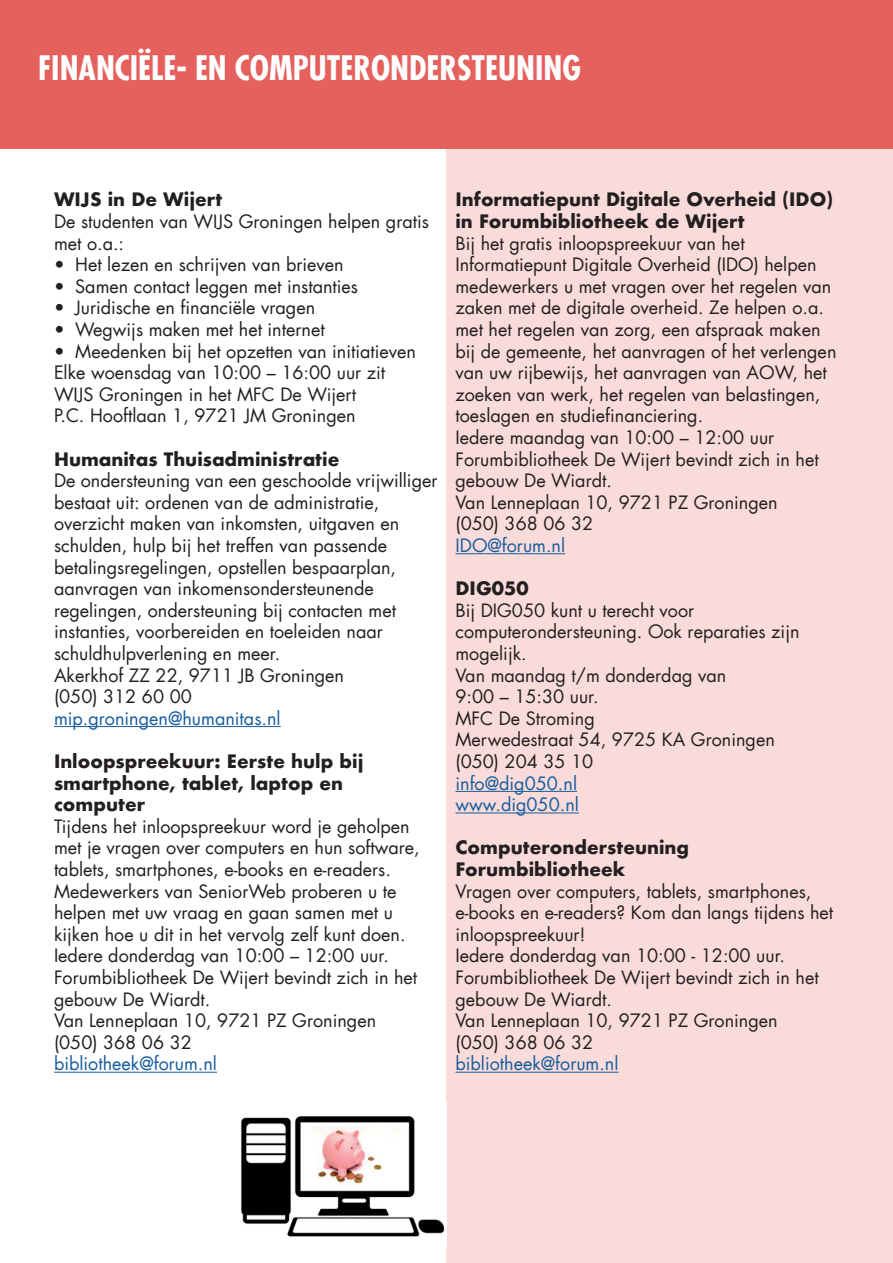
<style>
.page{position:relative;width:893px;height:1263px;background:#fff}
.page>*{position:absolute;margin:0;border:0;box-sizing:border-box;transform-origin:0 0}
.t1{font:700 condensed 33px "Futura LT";color:#fff}
.t2{font:18px/21.6px "Futura LT";color:#231f20}
.t3{font:700 18px/21.6px "Futura";color:#231f20}
.t4{font:18px "Futura LT";color:#175d9e}
</style>
<div class="page">
<div style="left:446px;top:149px;width:447px;height:1114px;background:#f9dbda"></div>
<div style="left:0;top:0;width:893px;height:149px;background:#e5615d"></div>
<hr style="left:54px;top:726px;width:227px;height:1px;background:#175d9e">
<hr style="left:54px;top:1072px;width:163px;height:1px;background:#175d9e">
<hr style="left:455px;top:553px;width:110px;height:1px;background:#175d9e">
<hr style="left:455px;top:791px;width:122px;height:1px;background:#175d9e">
<hr style="left:455px;top:812px;width:124px;height:1px;background:#175d9e">
<hr style="left:455px;top:1072px;width:163px;height:1px;background:#175d9e">
<img style="left:241px;top:1116px;width:204px;height:121px">
<img style="left:311px;top:1127px;width:90px;height:60px">
<p class="t1" style="left:38px;top:47px;width:544px">FINANCIËLE- EN COMPUTERONDERSTEUNING</p>
<p class="t3" style="left:54px;top:189px;width:170px">WIJS in De Wijert</p>
<p class="t2" style="left:54px;top:211px;width:376px">De studenten van WIJS Groningen helpen gratis met o.a.:</p>
<p class="t2" style="left:54px;top:254px;width:291px">• Het lezen en schrijven van brieven</p>
<p class="t2" style="left:54px;top:275px;width:306px">• Samen contact leggen met instanties</p>
<p class="t2" style="left:54px;top:297px;width:263px">• Juridische en financiële vragen</p>
<p class="t2" style="left:54px;top:319px;width:272px">• Wegwijs maken met het internet</p>
<p class="t2" style="left:54px;top:340px;width:364px">• Meedenken bij het opzetten van initiatieven</p>
<p class="t2" style="left:54px;top:362px;width:333px">Elke woensdag van 10:00 – 16:00 uur zit<br>WIJS Groningen in het MFC De Wijert</p>
<p class="t2" style="left:54px;top:405px;width:303px">P.C. Hooftlaan 1, 9721 JM Groningen</p>
<p class="t3" style="left:54px;top:448px;width:287px">Humanitas Thuisadministratie</p>
<p class="t2" style="left:54px;top:470px;width:385px">De ondersteuning van een geschoolde vrijwilliger bestaat uit: ordenen van de administratie, overzicht maken van inkomsten, uitgaven en schulden, hulp bij het treffen van passende betalingsregelingen, opstellen bespaarplan, aanvragen van inkomensondersteunende regelingen, ondersteuning bij contacten met instanties, voorbereiden en toeleiden naar schuldhulpverlening en meer.</p>
<p class="t2" style="left:54px;top:664px;width:292px">Akerkhof ZZ 22, 9711 JB Groningen</p>
<p class="t2" style="left:54px;top:686px;width:139px">(050) 312 60 00</p>
<p class="t4" style="left:54px;top:707px;width:228px">mip.groningen@humanitas.nl</p>
<p class="t3" style="left:54px;top:750px;width:311px">Inloopspreekuur: Eerste hulp bij smartphone, tablet, laptop en computer</p>
<p class="t2" style="left:54px;top:815px;width:367px">Tijdens het inloopspreekuur word je geholpen met je vragen over computers en hun software, tablets, smartphones, e-books en e-readers.</p>
<p class="t2" style="left:54px;top:880px;width:353px">Medewerkers van SeniorWeb proberen u te helpen met uw vraag en gaan samen met u kijken hoe u dit in het vervolg zelf kunt doen.<br>Iedere donderdag van 10:00 – 12:00 uur.</p>
<p class="t2" style="left:54px;top:967px;width:365px">Forumbibliotheek De Wijert bevindt zich in het gebouw De Wiardt.</p>
<p class="t2" style="left:54px;top:1010px;width:324px">Van Lenneplaan 10, 9721 PZ Groningen</p>
<p class="t2" style="left:54px;top:1031px;width:139px">(050) 368 06 32</p>
<p class="t4" style="left:54px;top:1052px;width:165px">bibliotheek@forum.nl</p>
<p class="t3" style="left:455px;top:189px;width:379px">Informatiepunt Digitale Overheid (IDO) in Forumbibliotheek de Wijert</p>
<p class="t2" style="left:455px;top:232px;width:382px">Bij het gratis inloopspreekuur van het Informatiepunt Digitale Overheid (IDO) helpen medewerkers u met vragen over het regelen van zaken met de digitale overheid. Ze helpen o.a. met het regelen van zorg, een afspraak maken bij de gemeente, het aanvragen of het verlengen van uw rijbewijs, het aanvragen van AOW, het zoeken van werk, het regelen van belastingen, toeslagen en studiefinanciering.</p>
<p class="t2" style="left:455px;top:427px;width:320px">Iedere maandag van 10:00 – 12:00 uur</p>
<p class="t2" style="left:455px;top:448px;width:365px">Forumbibliotheek De Wijert bevindt zich in het gebouw De Wiardt.</p>
<p class="t2" style="left:455px;top:491px;width:324px">Van Lenneplaan 10, 9721 PZ Groningen</p>
<p class="t2" style="left:455px;top:513px;width:139px">(050) 368 06 32</p>
<p class="t4" style="left:455px;top:534px;width:111px">IDO@forum.nl</p>
<p class="t3" style="left:455px;top:577px;width:75px">DIG050</p>
<p class="t2" style="left:455px;top:599px;width:346px">Bij DIG050 kunt u terecht voor computerondersteuning. Ook reparaties zijn mogelijk.</p>
<p class="t2" style="left:455px;top:664px;width:272px">Van maandag t/m donderdag van<br>9:00 – 15:30 uur.</p>
<p class="t2" style="left:455px;top:707px;width:141px">MFC De Stroming</p>
<p class="t2" style="left:455px;top:729px;width:321px">Merwedestraat 54, 9725 KA Groningen</p>
<p class="t2" style="left:455px;top:751px;width:139px">(050) 204 35 10</p>
<p class="t4" style="left:455px;top:771px;width:123px">info@dig050.nl</p>
<p class="t4" style="left:455px;top:793px;width:125px">www.dig050.nl</p>
<p class="t3" style="left:455px;top:837px;width:235px">Computerondersteuning</p>
<p class="t3" style="left:455px;top:858px;width:171px">Forumbibliotheek</p>
<p class="t2" style="left:455px;top:880px;width:379px">Vragen over computers, tablets, smartphones, e-books en e-readers? Kom dan langs tijdens het inloopspreekuur!</p>
<p class="t2" style="left:455px;top:945px;width:331px">Iedere donderdag van 10:00 - 12:00 uur.</p>
<p class="t2" style="left:455px;top:967px;width:365px">Forumbibliotheek De Wijert bevindt zich in het gebouw De Wiardt.</p>
<p class="t2" style="left:455px;top:1010px;width:324px">Van Lenneplaan 10, 9721 PZ Groningen</p>
<p class="t2" style="left:455px;top:1031px;width:139px">(050) 368 06 32</p>
<p class="t4" style="left:455px;top:1052px;width:165px">bibliotheek@forum.nl</p>
</div>
